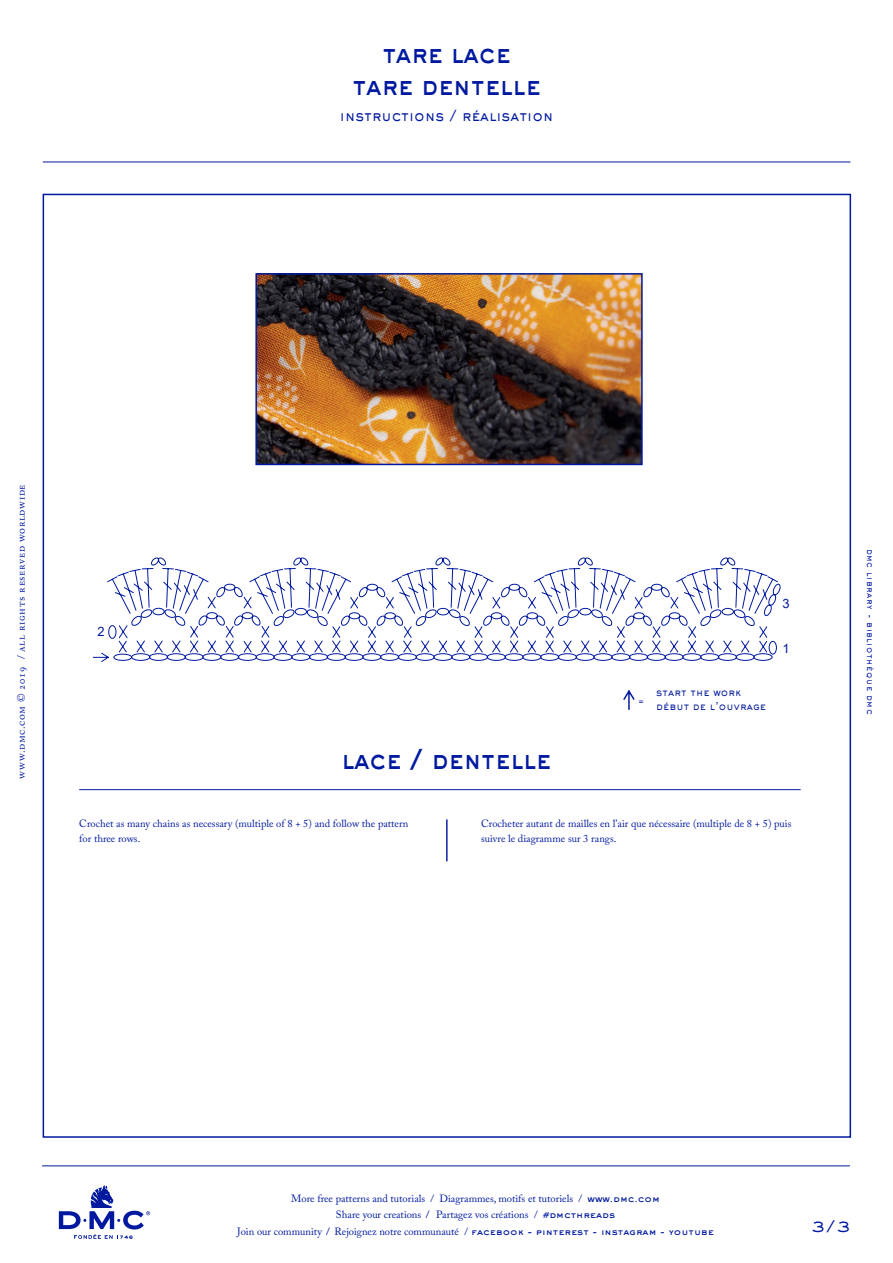
<style>
.page{position:relative;width:893px;height:1263px;background:#fff}
.page>*{position:absolute;margin:0;border:0;box-sizing:border-box;transform-origin:0 0}
.t1{font:800 27px "Sackers Gothic Std";letter-spacing:-.02em;color:#00199f;scale:.85 1}
.t2{font:500 15.75px "Sackers Gothic Std";color:#00199f}
.t3{font:500 15px "Sackers Gothic Std";letter-spacing:.01em;color:#00199f;scale:.85 1}
.t4{font:12.9px "Arial";color:#00199f}
.t5{font:10.5px/15px "Adobe Caslon Pro";letter-spacing:.055em;color:#00199f}
.t6{font:500 10.5px "Sackers Gothic Std";letter-spacing:.025em;color:#00199f;scale:.85 1}
.t7{font:500 9.75px "Sackers Gothic Std";color:#00199f;scale:.85 1}
.t8{font:500 9px "Sackers Gothic Std";letter-spacing:.08em;color:#00199f;scale:.85 1}
.s1{font-family:"Sackers Gothic Std";font-weight:800;font-size:9px}
.s2{font-weight:600}
</style>
<div class="page">
<hr style="left:42px;top:1165px;width:808px;height:1px;background:#00199f">
<svg style="left:59px;top:1185px;width:91px;height:54px"></svg>
<img style="left:258px;top:276px;width:382px;height:186px">
<div style="left:255px;top:273px;width:388px;height:192px;border:2px solid #00199f"></div>
<svg style="left:113px;top:584px;width:667px;height:77px"></svg>
<div style="left:131px;top:653px;width:19px;height:8px;border:1px solid #00199f;border-radius:50%"></div>
<div style="left:149px;top:653px;width:19px;height:8px;border:1px solid #00199f;border-radius:50%"></div>
<div style="left:167px;top:653px;width:19px;height:8px;border:1px solid #00199f;border-radius:50%"></div>
<div style="left:185px;top:653px;width:19px;height:8px;border:1px solid #00199f;border-radius:50%"></div>
<div style="left:202px;top:653px;width:19px;height:8px;border:1px solid #00199f;border-radius:50%"></div>
<div style="left:220px;top:653px;width:19px;height:8px;border:1px solid #00199f;border-radius:50%"></div>
<div style="left:238px;top:653px;width:19px;height:8px;border:1px solid #00199f;border-radius:50%"></div>
<div style="left:256px;top:653px;width:19px;height:8px;border:1px solid #00199f;border-radius:50%"></div>
<div style="left:273px;top:653px;width:20px;height:8px;border:1px solid #00199f;border-radius:50%"></div>
<div style="left:291px;top:653px;width:19px;height:8px;border:1px solid #00199f;border-radius:50%"></div>
<div style="left:309px;top:653px;width:19px;height:8px;border:1px solid #00199f;border-radius:50%"></div>
<div style="left:327px;top:653px;width:19px;height:8px;border:1px solid #00199f;border-radius:50%"></div>
<div style="left:345px;top:653px;width:19px;height:8px;border:1px solid #00199f;border-radius:50%"></div>
<div style="left:362px;top:653px;width:19px;height:8px;border:1px solid #00199f;border-radius:50%"></div>
<div style="left:380px;top:653px;width:19px;height:8px;border:1px solid #00199f;border-radius:50%"></div>
<div style="left:398px;top:653px;width:19px;height:8px;border:1px solid #00199f;border-radius:50%"></div>
<div style="left:416px;top:653px;width:19px;height:8px;border:1px solid #00199f;border-radius:50%"></div>
<div style="left:433px;top:653px;width:19px;height:8px;border:1px solid #00199f;border-radius:50%"></div>
<div style="left:451px;top:653px;width:19px;height:8px;border:1px solid #00199f;border-radius:50%"></div>
<div style="left:469px;top:653px;width:19px;height:8px;border:1px solid #00199f;border-radius:50%"></div>
<div style="left:487px;top:653px;width:19px;height:8px;border:1px solid #00199f;border-radius:50%"></div>
<div style="left:505px;top:653px;width:19px;height:8px;border:1px solid #00199f;border-radius:50%"></div>
<div style="left:522px;top:653px;width:19px;height:8px;border:1px solid #00199f;border-radius:50%"></div>
<div style="left:540px;top:653px;width:19px;height:8px;border:1px solid #00199f;border-radius:50%"></div>
<div style="left:558px;top:653px;width:19px;height:8px;border:1px solid #00199f;border-radius:50%"></div>
<div style="left:576px;top:653px;width:19px;height:8px;border:1px solid #00199f;border-radius:50%"></div>
<div style="left:593px;top:653px;width:19px;height:8px;border:1px solid #00199f;border-radius:50%"></div>
<div style="left:611px;top:653px;width:19px;height:8px;border:1px solid #00199f;border-radius:50%"></div>
<div style="left:629px;top:653px;width:19px;height:8px;border:1px solid #00199f;border-radius:50%"></div>
<div style="left:647px;top:653px;width:19px;height:8px;border:1px solid #00199f;border-radius:50%"></div>
<div style="left:665px;top:653px;width:19px;height:8px;border:1px solid #00199f;border-radius:50%"></div>
<div style="left:682px;top:653px;width:19px;height:8px;border:1px solid #00199f;border-radius:50%"></div>
<div style="left:700px;top:653px;width:19px;height:8px;border:1px solid #00199f;border-radius:50%"></div>
<div style="left:718px;top:653px;width:19px;height:8px;border:1px solid #00199f;border-radius:50%"></div>
<div style="left:736px;top:653px;width:19px;height:8px;border:1px solid #00199f;border-radius:50%"></div>
<div style="left:753px;top:653px;width:19px;height:8px;border:1px solid #00199f;border-radius:50%"></div>
<svg style="left:118px;top:557px;width:661px;height:96px"></svg>
<svg style="left:92px;top:652px;width:17px;height:10px"></svg>
<hr style="left:79px;top:789px;width:722px;height:1px;background:#00199f">
<hr style="left:43px;top:162px;width:807px;height:1px;background:#00199f">
<svg style="left:623px;top:690px;width:12px;height:20px"></svg>
<hr style="left:446px;top:819px;width:2px;height:42px;background:#00199f">
<p class="t1" style="left:382px;top:35px;width:153px">tare lace</p>
<p class="t1" style="left:352px;top:67px;width:223px">tare dentelle</p>
<p class="t3" style="left:340px;top:105px;width:252px">instructions / réalisation</p>
<p class="t5" style="left:14px;top:778px;width:296px;rotate:-90deg">www.dmc.com © 2019 / all rights reserved worldwide</p>
<p class="t4" style="left:97px;top:623px;width:9px">2</p>
<p class="t1" style="left:341px;top:741px;width:248px">lace / dentelle</p>
<p class="t7" style="left:637px;top:694px;width:10px">=</p>
<p class="t6" style="left:656px;top:685px;width:102px">start the work</p>
<p class="t6" style="left:656px;top:699px;width:130px">début de l’ouvrage</p>
<p class="t4" style="left:782px;top:595px;width:9px">3</p>
<p class="t4" style="left:782px;top:639px;width:9px">1</p>
<p class="t5" style="left:79px;top:816px;width:331px">Crochet as many chains as necessary (multiple of 8 + 5) and follow the pattern for three rows.</p>
<p class="t5" style="left:481px;top:816px;width:312px">Crocheter autant de mailles en l’air que nécessaire (multiple de 8 + 5) puis suivre le diagramme sur 3 rangs.</p>
<p class="t8" style="left:876px;top:549px;width:196px;rotate:90deg">dmc library - bibliothèque dmc</p>
<p class="t5" style="left:291px;top:1190px;width:370px">More free patterns and tutorials / Diagrammes, motifs et tutoriels / <span class="s1">www.dmc.com</span></p>
<p class="t5" style="left:336px;top:1207px;width:281px">Share your creations <span class="s2">/</span> Partagez vos créations / <span class="s1">#dmcthreads</span></p>
<p class="t5" style="left:237px;top:1223px;width:478px">Join our community <span class="s2">/</span> Rejoignez notre communauté / <span class="s1">facebook - pinterest - instagram - youtube</span></p>
<p class="t2" style="left:811px;top:1216px;width:41px">3/3</p>
</div>
